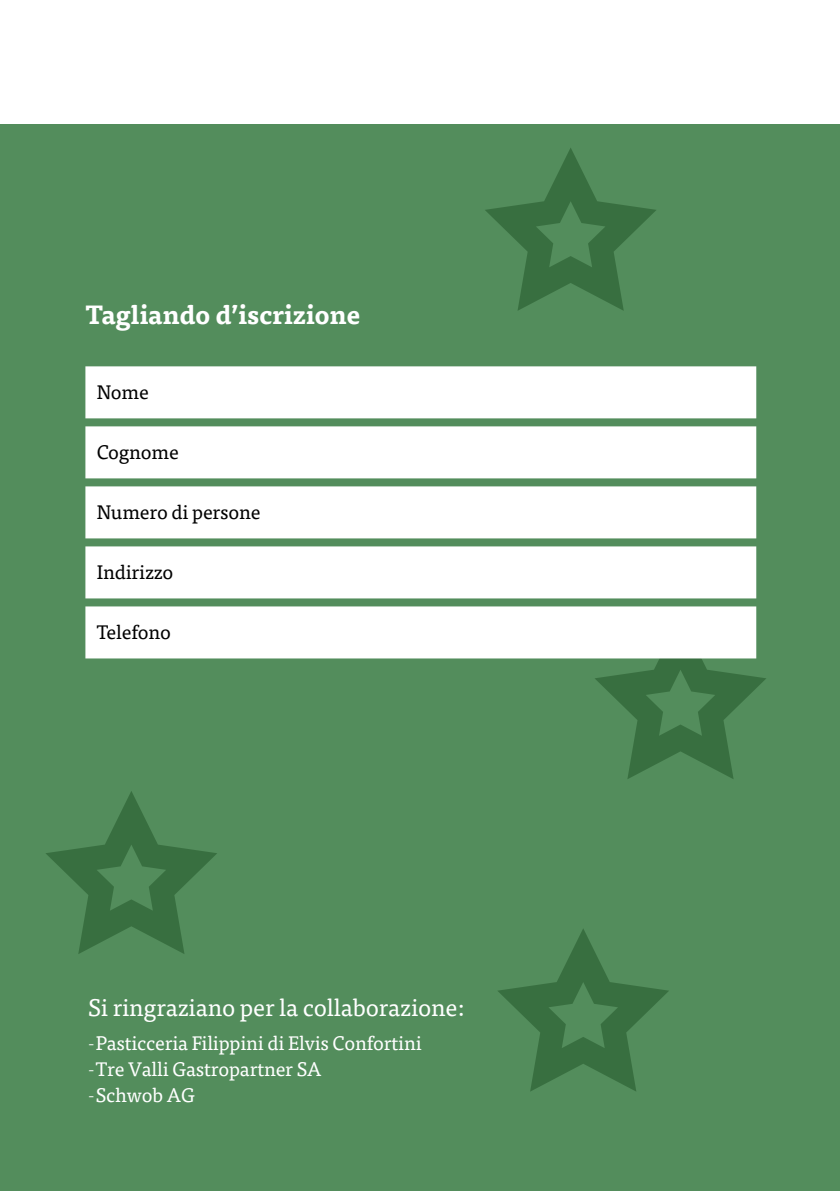
<style>
.page{position:relative;width:840px;height:1191px;background:#fff}
.page>*{position:absolute;margin:0;border:0;box-sizing:border-box;transform-origin:0 0}
.t1{font:700 26px "Tisa OT";color:#fff}
.t2{font:24px "Tisa OT";letter-spacing:-.01em;color:#fff}
.t3{font:19.6px/26px "Tisa OT";letter-spacing:-.01em;color:#fff}
.t4{font:19.6px "Tisa OT";letter-spacing:-.01em;color:#000}
.s1{font-weight:300}
</style>
<div class="page">
<div style="left:0;top:125px;width:839px;height:1066px;background:#538d5c"></div>
<svg style="left:485px;top:148px;width:171px;height:163px"></svg>
<svg style="left:46px;top:791px;width:171px;height:163px"></svg>
<svg style="left:498px;top:929px;width:170px;height:162px"></svg>
<svg style="left:594px;top:616px;width:172px;height:163px"></svg>
<div style="left:85px;top:366px;width:670px;height:52px;background:#fff"></div>
<div style="left:85px;top:426px;width:670px;height:52px;background:#fff"></div>
<div style="left:85px;top:486px;width:670px;height:52px;background:#fff"></div>
<div style="left:85px;top:546px;width:670px;height:52px;background:#fff"></div>
<div style="left:85px;top:606px;width:670px;height:52px;background:#fff"></div>
<h1 class="t1" style="left:85px;top:298px;width:276px">Tagliando d’iscrizione</h1>
<p class="t4" style="left:97px;top:380px;width:54px">Nome</p>
<p class="t4" style="left:97px;top:440px;width:83px">Cognome</p>
<p class="t4" style="left:97px;top:500px;width:165px">Numero di persone</p>
<p class="t4" style="left:97px;top:560px;width:78px">Indirizzo</p>
<p class="t4" style="left:97px;top:620px;width:76px">Telefono</p>
<p class="t2" style="left:88px;top:993px;width:377px">Si ringraziano per la collaborazione:</p>
<p class="t3" style="left:88px;top:1030px;width:335px"><span class="s1">-</span>Pasticceria Filippini di Elvis Confortini <span class="s1">-</span>Tre Valli Gastropartner SA<br><span class="s1">-</span>Schwob AG</p>
</div>
